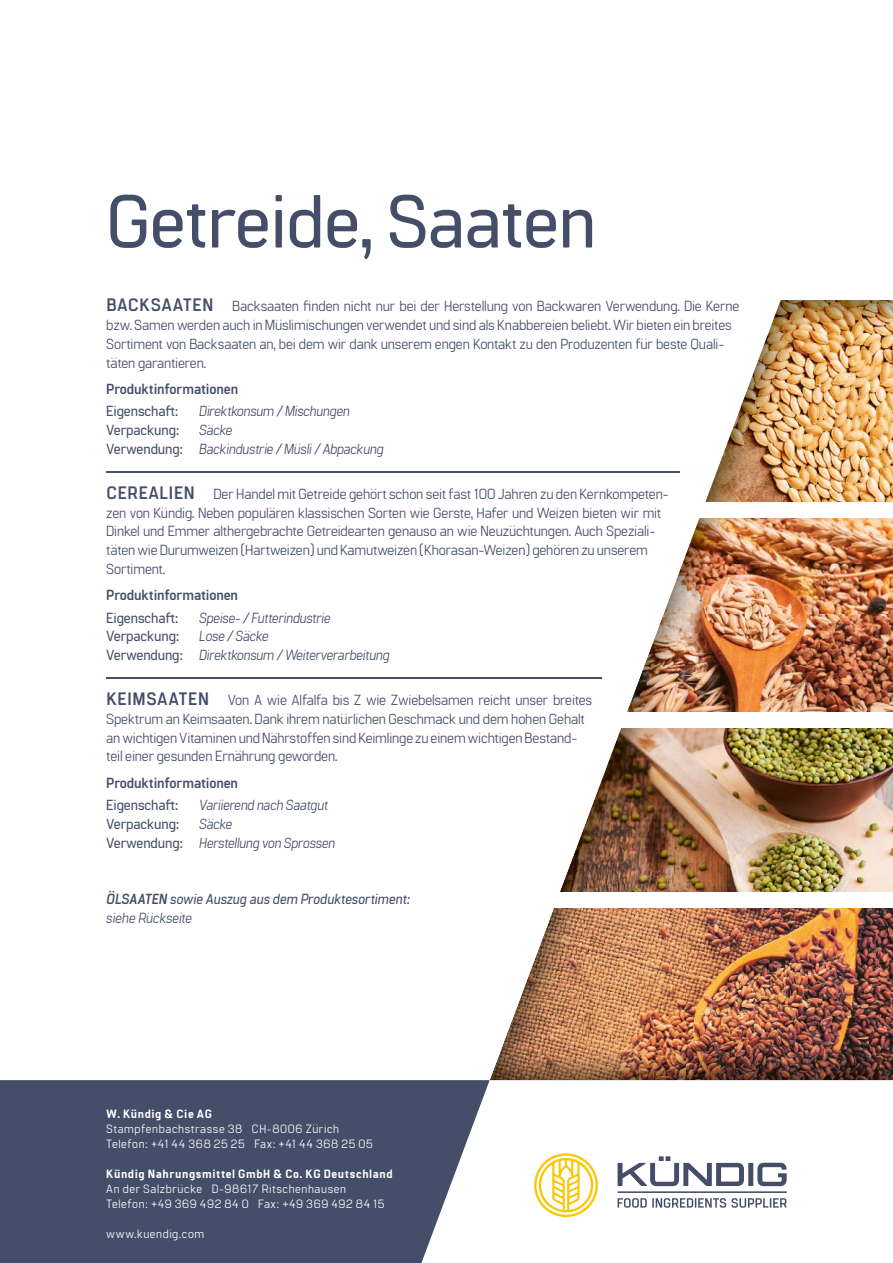
<style>
.page{position:relative;width:893px;height:1263px;background:#fff}
.page>*{position:absolute;margin:0;border:0;box-sizing:border-box;transform-origin:0 0}
.t1{font:600 75px "Manifold CF";letter-spacing:-.01em;color:#444e69}
.t2{font:14.7px/18.8px "Manifold CF";letter-spacing:-.01em;color:#444e69}
.t3{font:italic 14.7px/18.8px "Manifold CF";letter-spacing:-.01em;color:#444e69}
.t4{font:600 14.7px "Manifold CF";letter-spacing:-.01em;color:#444e69}
.t5{font:700 14.7px "Manifold CF";letter-spacing:-.01em;color:#444e69}
.t6{font:italic 600 14.7px/18.8px "Manifold CF";color:#444e69}
.t7{font:12px/15px "Manifold CF";letter-spacing:.05em;color:#fff}
.t8{font:800 12px "Manifold CF";letter-spacing:.045em;color:#fff}
.s1{font-weight:700;font-size:18px}
.s2{font-weight:600;font-style:normal}
.s3{font-weight:700}
.s4{font-weight:400}
</style>
<div class="page">
<hr style="left:106px;top:471px;width:573px;height:1px;background:#444e69">
<hr style="left:106px;top:677px;width:495px;height:2px;background:#444e69">
<img style="left:398px;top:300px;width:494px;height:918px">
<svg style="left:618px;top:1198px;width:169px;height:10px"></svg>
<hr style="left:618px;top:1191px;width:169px;height:2px;background:#444e69">
<div style="left:748px;top:1163px;width:5px;height:23px;background:#444e69"></div>
<svg style="left:757px;top:1163px;width:30px;height:23px"></svg>
<svg style="left:618px;top:1156px;width:126px;height:30px"></svg>
<svg style="left:534px;top:1153px;width:64px;height:64px"></svg>
<svg style="left:0;top:1080px;width:490px;height:183px;background:#515a73"></svg>
<h1 class="t1" style="left:106px;top:178px;width:492px">Getreide, Saaten</h1>
<p class="t2" style="left:106px;top:297px;width:635px"><span class="s1">BACKSAATEN</span> Backsaaten finden nicht nur bei der Herstellung von Backwaren Verwendung. Die Kerne bzw. Samen werden auch in Müslimischungen verwendet und sind als Knabbereien beliebt. Wir bieten ein breites Sortiment von Backsaaten an, bei dem wir dank unserem engen Kontakt zu den Produzenten für beste Quali&shy;täten garantieren.</p>
<p class="t5" style="left:106px;top:380px;width:133px">Produktinformationen</p>
<p class="t4" style="left:106px;top:403px;width:74px">Eigenschaft:</p>
<p class="t3" style="left:199px;top:402px;width:152px">Direktkonsum / Mischungen</p>
<p class="t4" style="left:106px;top:421px;width:75px">Verpackung:</p>
<p class="t3" style="left:106px;top:421px;width:279px;text-indent:93px">Säcke<br><span class="s2">Verwendung:</span> Backindustrie / Müsli / Abpackung</p>
<p class="t2" style="left:106px;top:485px;width:564px"><span class="s1">CEREALIEN</span> Der Handel mit Getreide gehört schon seit fast 100 Jahren zu den Kernkompeten&shy;zen von Kündig. Neben populären klassischen Sorten wie Gerste, Hafer und Weizen bieten wir mit Dinkel und Emmer althergebrachte Getreidearten genauso an wie Neuzüchtungen. Auch Speziali&shy;täten wie Durumweizen (Hartweizen) und Kamutweizen (Khorasan-Weizen) gehören zu unserem Sortiment.</p>
<p class="t5" style="left:106px;top:586px;width:133px">Produktinformationen</p>
<p class="t4" style="left:106px;top:609px;width:74px">Eigenschaft:</p>
<p class="t3" style="left:199px;top:609px;width:133px">Speise- / Futterindustrie</p>
<p class="t4" style="left:106px;top:628px;width:75px">Verpackung:</p>
<p class="t3" style="left:106px;top:627px;width:285px;text-indent:93px">Lose / Säcke<br><span class="s2">Verwendung:</span> Direktkonsum / Weiterverarbeitung</p>
<p class="t2" style="left:106px;top:691px;width:487px"><span class="s1">KEIMSAATEN</span> Von A wie Alfalfa bis Z wie Zwiebelsamen reicht unser breites Spektrum an Keimsaaten. Dank ihrem natürlichen Geschmack und dem hohen Gehalt an wichtigen Vitaminen und Nährstoffen sind Keimlinge zu einem wichtigen Bestand&shy;teil einer gesunden Ernährung geworden.</p>
<p class="t5" style="left:106px;top:774px;width:133px">Produktinformationen</p>
<p class="t4" style="left:106px;top:796px;width:74px">Eigenschaft:</p>
<p class="t3" style="left:199px;top:796px;width:130px">Variierend nach Saatgut</p>
<p class="t4" style="left:106px;top:815px;width:75px">Verpackung:</p>
<p class="t3" style="left:106px;top:815px;width:230px;text-indent:93px">Säcke<br><span class="s2">Verwendung:</span> Herstellung von Sprossen</p>
<p class="t6" style="left:106px;top:890px;width:305px"><span class="s3">ÖLSAATEN</span> sowie Auszug aus dem Produktesortiment: <span class="s4">siehe Rückseite</span></p>
<p class="t8" style="left:106px;top:1106px;width:107px">W. Kündig &amp; Cie AG</p>
<p class="t7" style="left:106px;top:1121px;width:268px">Stampfenbachstrasse 38 CH-8006 Zürich<br>Telefon: +41 44 368 25 25 Fax: +41 44 368 25 05</p>
<p class="t8" style="left:106px;top:1166px;width:288px">Kündig Nahrungsmittel GmbH &amp; Co. KG Deutschland</p>
<p class="t7" style="left:106px;top:1181px;width:280px">An der Salzbrücke D-98617 Ritschenhausen<br>Telefon: +49 369 492 84 0 Fax: +49 369 492 84 15</p>
<p class="t7" style="left:106px;top:1226px;width:100px">www.kuendig.com</p>
</div>
